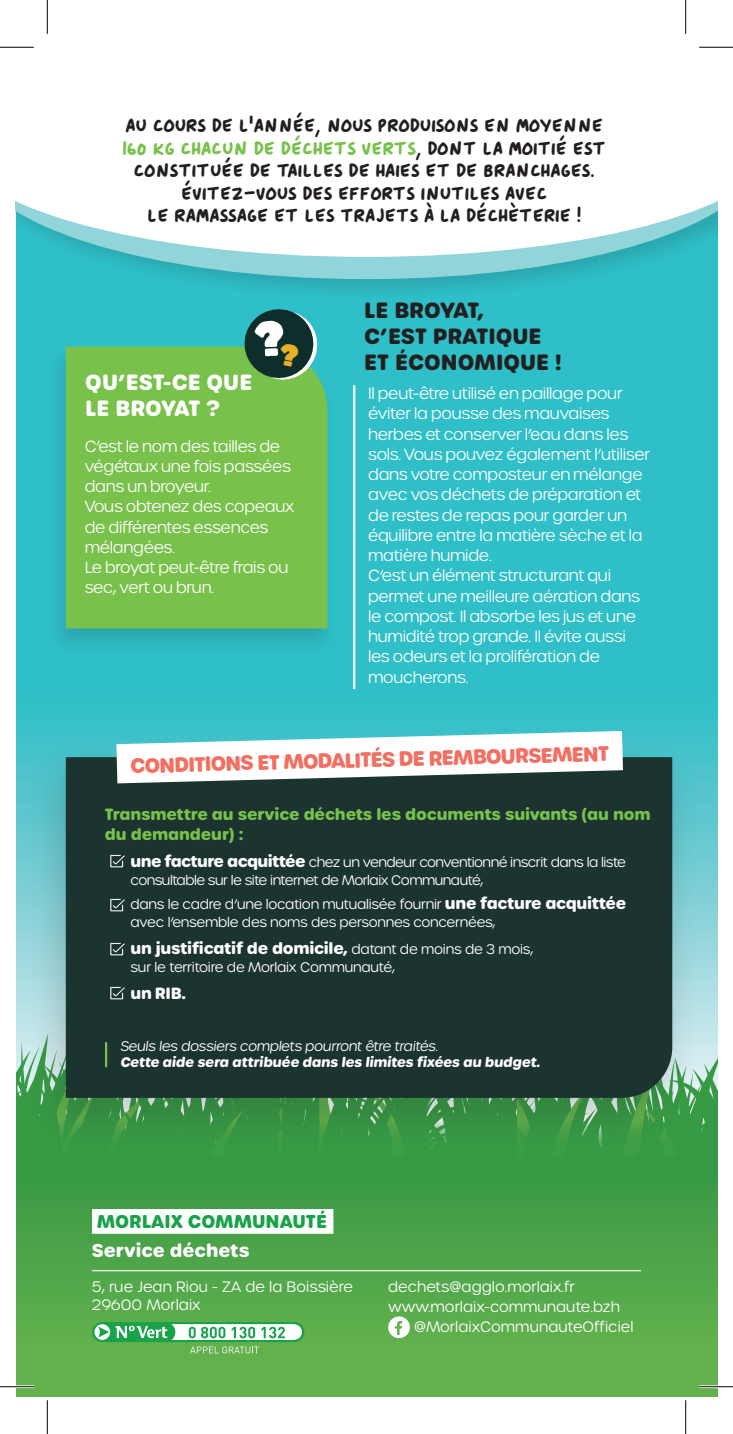
<style>
.page{position:relative;width:733px;height:1434px;background:#fff}
.page>*{position:absolute;margin:0;border:0;box-sizing:border-box;transform-origin:0 0}
.t1{font:700 21.38px "Urbane Rounded";color:#231f20}
.t2{font:700 21.38px "Urbane Rounded";color:#fff}
.t3{font:700 21.38px "Urbane Rounded";letter-spacing:-.02em;color:#231f20}
.t4{font:700 21.38px "Urbane Rounded";letter-spacing:-.025em;color:#fff}
.t5{font:700 20.25px "Urbane Rounded";color:#f26f61}
.t6{font:19.12px "Anitype Journal 5";color:#231f20}
.t7{font:19.12px "Anitype Journal 5";color:#78c14a}
.t8{font:700 18px "Urbane Rounded";color:#18a249}
.t9{font:700 18px "Urbane Rounded";color:#fff}
.t10{font:300 15.75px/20.2px "Urbane Rounded";letter-spacing:-.02em;color:#fff}
.t11{font:700 15.75px/20.2px "Urbane Rounded";letter-spacing:-.01em;color:#78c14a}
.t12{font:700 15.75px "Urbane Rounded";letter-spacing:-.02em;color:#fff}
.t13{font:300 14.62px/18px "Urbane Rounded";color:#fff}
.t14{font:300 13.5px/18px "Urbane Rounded";letter-spacing:-.04em;color:#fff}
.t15{font:300 13.5px/18px "Urbane Rounded";letter-spacing:-.02em;color:#fff}
.t16{font:700 13.5px "Urbane Rounded";color:#fff}
.s1{color:#231f20}
.s2{font-weight:700;font-size:15.75px}
.s3{font-weight:300;font-size:13.5px}
</style>
<div class="page">
<div style="left:17px;top:15px;width:700px;height:1260px;background:#2ebfc8"></div>
<svg style="left:17px;top:1013px;width:701px;height:153px;background:#89c6a2"></svg>
<div style="left:17px;top:1121px;width:700px;height:275px;background:linear-gradient(to bottom,#329645,#69b44e)"></div>
<div style="left:15px;top:25px;width:702px;height:277px;background:#231f20;opacity:.15"></div>
<svg style="left:15px;top:257px;width:702px;height:22px"></svg>
<svg style="left:15px;top:105px;width:702px;height:152px;background:#f0f9fa"></svg>
<div style="left:15px;top:15px;width:702px;height:90px;background:#fff"></div>
<hr style="left:353px;top:385px;width:2px;height:304px;background:#fff">
<div style="left:24px;top:739px;width:677px;height:413px;background:#231f20;opacity:.2"></div>
<div style="left:66px;top:757px;width:606px;height:341px;background:#1b3430"></div>
<svg style="left:116px;top:731px;width:506px;height:52px;background:#cadedf"></svg>
<img style="left:107px;top:852px;width:21px;height:19px">
<img style="left:107px;top:896px;width:21px;height:19px">
<img style="left:107px;top:940px;width:21px;height:19px">
<img style="left:107px;top:985px;width:21px;height:19px">
<div style="left:48px;top:345px;width:289px;height:309px;background:#231f20;opacity:.15"></div>
<div style="left:66px;top:347px;width:261px;height:281px;background:#78c14a"></div>
<hr style="left:105px;top:1042px;width:2px;height:25px;background:#78c14a">
<hr style="left:92px;top:1270px;width:548px;height:1px;background:#fff">
<svg style="left:92px;top:1322px;width:212px;height:31px"></svg>
<div style="left:92px;top:1209px;width:241px;height:25px;background:#fff"></div>
<svg style="left:388px;top:1316px;width:22px;height:22px"></svg>
<hr style="left:0;top:1385px;width:34px;height:3px;background:#fff">
<hr style="left:699px;top:1385px;width:33px;height:3px;background:#fff">
<hr style="left:0;top:47px;width:34px;height:1px;background:#000">
<hr style="left:699px;top:47px;width:33px;height:1px;background:#000">
<hr style="left:0;top:1386px;width:34px;height:1px;background:#000">
<hr style="left:699px;top:1386px;width:33px;height:1px;background:#000">
<hr style="left:47px;top:0;width:1px;height:34px;background:#000">
<hr style="left:47px;top:1400px;width:1px;height:34px;background:#000">
<hr style="left:685px;top:0;width:1px;height:34px;background:#000">
<hr style="left:685px;top:1400px;width:1px;height:34px;background:#000">
<svg style="left:240px;top:309px;width:81px;height:75px"></svg>
<p class="t6" style="left:125px;top:111px;width:479px">AU COURS DE L’ANNÉE, NOUS PRODUISONS EN MOYENNE</p>
<p class="t7" style="left:122px;top:134px;width:485px">160 KG CHACUN DE DÉCHETS VERTS<span class="s1">, DONT LA MOITIÉ EST</span></p>
<p class="t6" style="left:133px;top:156px;width:463px">CONSTITUÉ E DE TAILL ES DE HAIES ET DE BRANCHAGES.</p>
<p class="t6" style="left:181px;top:179px;width:23px">ÉVITEZ</p>
<p class="t6" style="left:244px;top:179px;width:24px">-VOUS</p>
<p class="t6" style="left:302px;top:179px;width:81px">DES EFFORTS</p>
<p class="t6" style="left:420px;top:179px;width:11px">INUTILES</p>
<p class="t6" style="left:505px;top:179px;width:12px">AVEC</p>
<p class="t6" style="left:147px;top:201px;width:39px">LE RAMASSAGE</p>
<p class="t6" style="left:274px;top:201px;width:42px">ET LES</p>
<p class="t6" style="left:340px;top:201px;width:57px">TRAJETS</p>
<p class="t6" style="left:424px;top:201px;width:107px">À LA DÉCHÈTERIE</p>
<p class="t6" style="left:576px;top:201px;width:6px">!</p>
<p class="t2" style="left:85px;top:368px;width:168px">QU’EST-CE QUE</p>
<p class="t4" style="left:85px;top:393px;width:136px">LE BROYAT ?</p>
<p class="t10" style="left:85px;top:436px;width:208px">C’est le nom des tailles de végétaux une fois passées dans un broyeur.</p>
<p class="t10" style="left:85px;top:496px;width:211px">Vous obtenez des copeaux de différentes essences mélangées.</p>
<p class="t10" style="left:85px;top:557px;width:205px">Le broyat peut-être frais ou sec, vert ou brun.</p>
<p class="t3" style="left:364px;top:296px;width:121px">LE BROYAT,</p>
<p class="t1" style="left:364px;top:321px;width:179px">C’EST PRATIQUE</p>
<p class="t1" style="left:364px;top:347px;width:199px">ET ÉCONOMIQUE !</p>
<p class="t10" style="left:368px;top:383px;width:283px">Il peut-être utilisé en paillage pour éviter la pousse des mauvaises herbes et conserver l’eau dans les sols. Vous pouvez également l’utiliser dans votre composteur en mélange avec vos déchets de préparation et de restes de repas pour garder un équilibre entre la matière sèche et la matière humide.</p>
<p class="t10" style="left:368px;top:566px;width:273px">C’est un élément structurant qui permet une meilleure aération dans le compost. Il absorbe les jus et une humidité trop grande. Il évite aussi les odeurs et la prolifération de moucherons.</p>
<p class="t5" style="left:130px;top:754px;width:480px;rotate:-2deg">CONDITIONS ET MODALITÉS DE REMBOURSEMENT</p>
<p class="t11" style="left:105px;top:804px;width:547px">Transmettre au service déchets les documents suivants (au nom du demandeur) :</p>
<p class="t14" style="left:130px;top:853px;width:497px"><span class="s2">une facture acquittée</span> chez un vendeur conventionné inscrit dans la liste consultable sur le site internet de Morlaix Communauté,</p>
<p class="t15" style="left:130px;top:895px;width:497px">dans le cadre d’une location mutualisée fournir <span class="s2">une facture acquittée </span>avec l’ensemble des noms des personnes concernées,</p>
<p class="t12" style="left:130px;top:937px;width:404px">un justificatif de domicile, <span class="s3">datant de moins de 3 mois,</span></p>
<p class="t15" style="left:130px;top:958px;width:266px">sur le territoire de Morlaix Communauté,</p>
<p class="t12" style="left:130px;top:982px;width:57px">un RIB.</p>
<p class="t14" style="left:120px;top:1037px;width:321px">Seuls les dossiers complets pourront être traités.</p>
<p class="t16" style="left:120px;top:1053px;width:423px">Cette aide sera attribuée dans les limites fixées au budget.</p>
<p class="t8" style="left:97px;top:1209px;width:231px">MORLAIX COMMUNAUTÉ</p>
<p class="t9" style="left:92px;top:1238px;width:159px">Service déchets</p>
<p class="t13" style="left:92px;top:1277px;width:262px">5, rue Jean Riou - ZA de la Boissière<br>29600 Morlaix</p>
<p class="t13" style="left:388px;top:1277px;width:188px">dechets@agglo.morlaix.fr</p>
<p class="t13" style="left:388px;top:1298px;width:233px">www.morlaix-communaute.bzh</p>
<p class="t13" style="left:414px;top:1318px;width:221px">@MorlaixCommunauteOfficiel</p>
</div>
